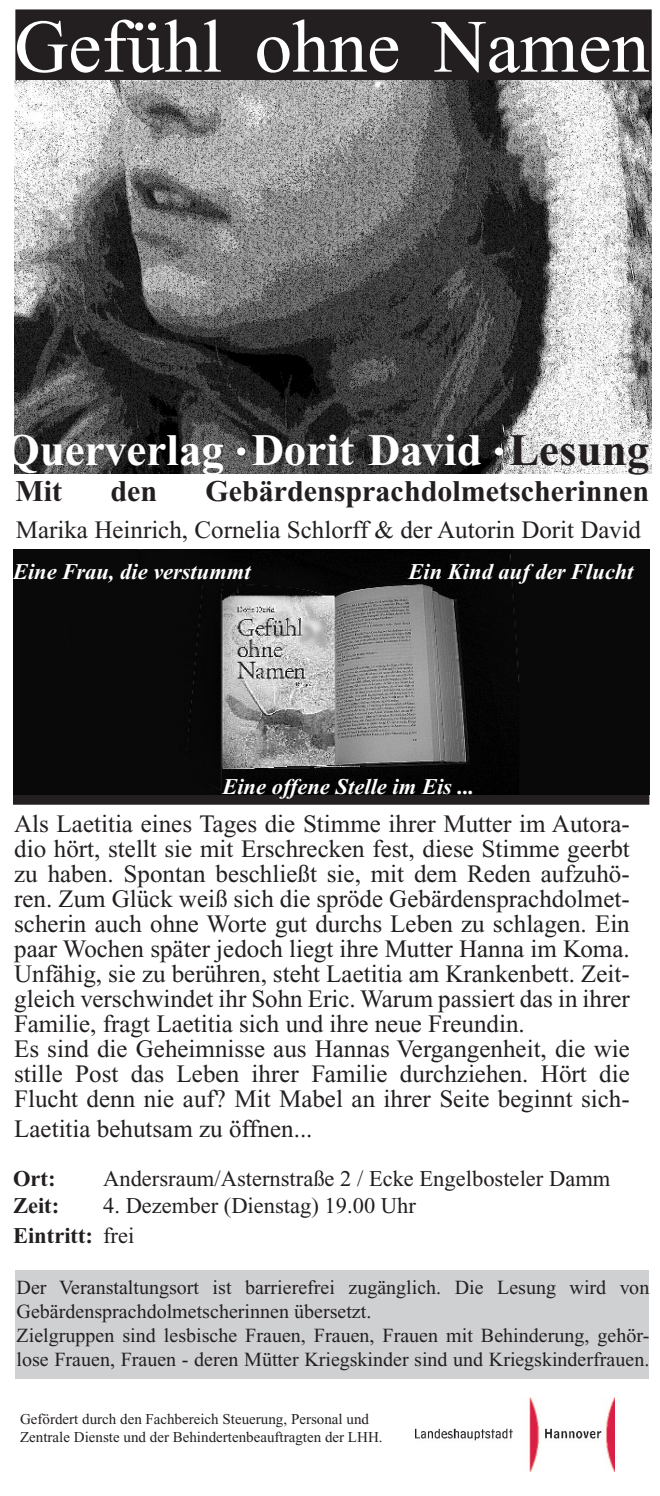
<style>
.page{position:relative;width:660px;height:1496px;background:#fff}
.page>*{position:absolute;margin:0;border:0;box-sizing:border-box;transform-origin:0 0}
.t1{font:75px "Times New Roman";color:#fff}
.t2{font:700 45px "Times New Roman";color:#fff}
.t3{font:700 45px "Times New Roman";color:#231f20}
.t4{font:700 30px "Times New Roman";color:#231f20}
.t5{font:25px/25px "Times New Roman";color:#231f20}
.t6{font:22.5px/30px "Times New Roman";color:#231f20}
.t7{font:italic 700 22.5px "Times New Roman";color:#fff}
.t8{font:700 22.5px "Times New Roman";color:#231f20}
.t9{font:20px/24px "Times New Roman";color:#231f20}
.t10{font:15px/18px "Times New Roman";color:#231f20}
.s1{font-weight:700}
</style>
<div class="page">
<div style="left:14px;top:736px;width:633px;height:67px;background:#231f20"></div>
<div style="left:13px;top:735px;width:635px;height:69px;border:2px solid #231f20"></div>
<div style="left:15px;top:1270px;width:633px;height:108px;background:#cfd0d2"></div>
<div style="left:17px;top:11px;width:633px;height:92px;background:#231f20"></div>
<div style="left:15px;top:9px;width:636px;height:96px;border:2px solid #231f20"></div>
<img style="left:14px;top:80px;width:637px;height:394px">
<img style="left:13px;top:549px;width:635px;height:245px">
<img style="left:415px;top:1397px;width:198px;height:74px">
<h1 class="t1" style="left:14px;top:2px;width:636px">Gefühl ohne Namen</h1>
<h2 class="t2" style="left:5px;top:423px;width:478px">Querverlag Dorit David</h2>
<h1 class="t1" style="left:231px;top:385px;width:20px">.</h1>
<h2 class="t3" style="left:508px;top:423px;width:142px">Lesung</h2>
<h1 class="t1" style="left:489px;top:385px;width:20px">.</h1>
<p class="t4" style="left:15px;top:473px;width:48px">Mit</p>
<p class="t4" style="left:110px;top:473px;width:48px">den</p>
<p class="t4" style="left:205px;top:473px;width:445px">Gebärdensprachdolmetscherinnen</p>
<p class="t5" style="left:16px;top:516px;width:626px">Marika Heinrich, Cornelia Schlorff &amp; der Autorin Dorit David</p>
<p class="t7" style="left:13px;top:558px;width:239px">Eine Frau, die verstummt</p>
<p class="t7" style="left:408px;top:558px;width:226px">Ein Kind auf der Flucht</p>
<p class="t7" style="left:222px;top:773px;width:253px">Eine offene Stelle im Eis ...</p>
<p class="t5" style="left:14px;top:810px;width:616px">Als Laetitia eines Tages die Stimme ihrer Mutter im Autora&shy;dio hört, stellt sie mit Erschrecken fest, diese Stimme geerbt zu haben. Spontan beschließt sie, mit dem Reden aufzuhö&shy;ren. Zum Glück weiß sich die spröde Gebärdensprachdolmet&shy;scherin auch ohne Worte gut durchs Leben zu schlagen. Ein paar Wochen später jedoch liegt ihre Mutter Hanna im Koma.<br>Unfähig, sie zu berühren, steht Laetitia am Krankenbett. Zeit&shy;gleich verschwindet ihr Sohn Eric. Warum passiert das in ihrer Familie, fragt Laetitia sich und ihre neue Freundin.<br>Es sind die Geheimnisse aus Hannas Vergangenheit, die wie stille Post das Leben ihrer Familie durchziehen. Hört die Flucht denn nie auf? Mit Mabel an ihrer Seite beginnt sich-</p>
<p class="t5" style="left:14px;top:1115px;width:299px">Laetitia behutsam zu öffnen...</p>
<p class="t8" style="left:13px;top:1164px;width:44px">Ort:</p>
<p class="t6" style="left:103px;top:1162px;width:508px">Andersraum/Asternstraße 2 / Ecke Engelbosteler Damm</p>
<p class="t8" style="left:13px;top:1191px;width:48px">Zeit:</p>
<p class="t6" style="left:13px;top:1189px;width:404px;text-indent:90px">4. Dezember (Dienstag) 19.00 Uhr<br><span class="s1">Eintritt:</span> frei</p>
<p class="t9" style="left:17px;top:1274px;width:633px">Der Veranstaltungsort ist barrierefrei zugänglich. Die Lesung wird von Gebärdensprachdolmetscherinnen übersetzt.<br>Zielgruppen sind lesbische Frauen, Frauen, Frauen mit Behinderung, gehör&shy;lose Frauen, Frauen - deren Mütter Kriegskinder sind und Kriegskinderfrauen.</p>
<p class="t10" style="left:20px;top:1409px;width:363px">Gefördert durch den Fachbereich Steuerung, Personal und<br>Zentrale Dienste und der Behindertenbeauftragten der LHH.</p>
</div>
